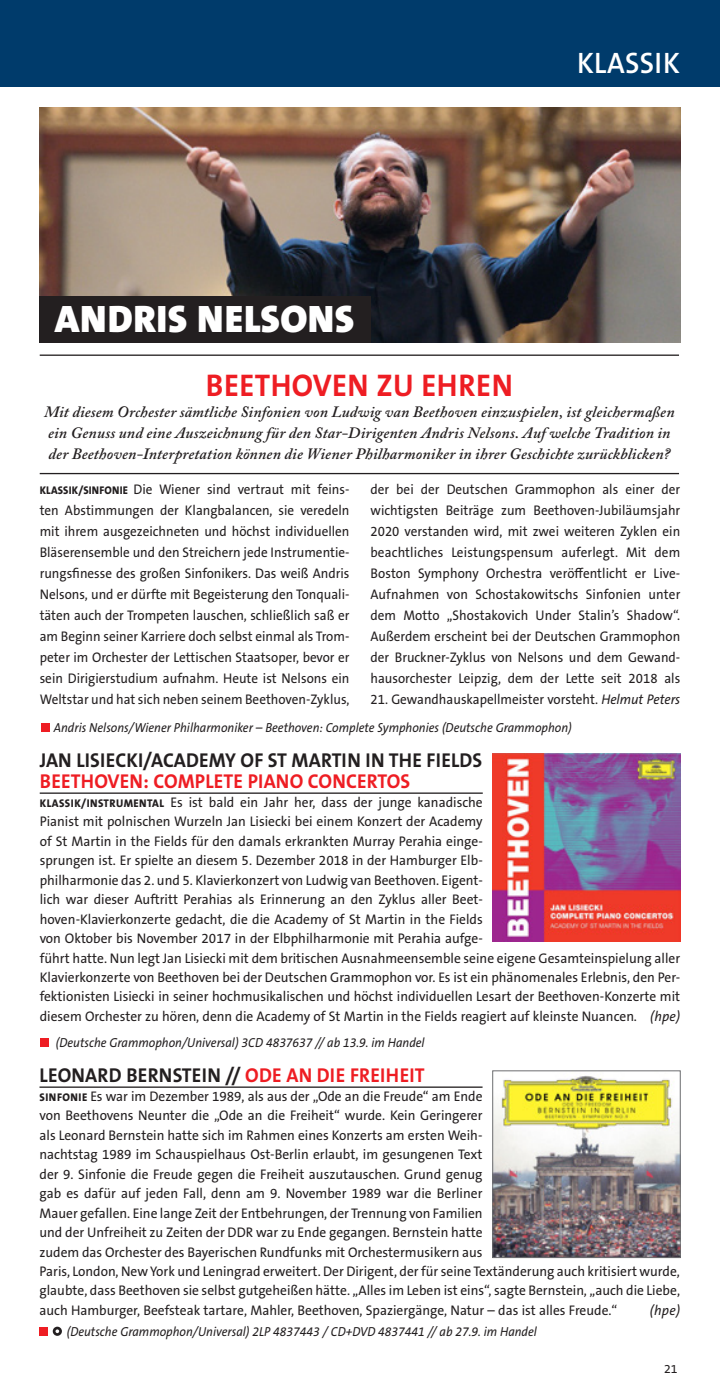
<style>
.page{position:relative;width:720px;height:1389px;background:#fff}
.page>*{position:absolute;margin:0;border:0;box-sizing:border-box;transform-origin:0 0}
.t1{font:900 38.5px "The Sans B Plus W9";letter-spacing:.015em;color:#fff}
.t2{font:700 31.5px "The Sans B Plus W7";letter-spacing:.015em;color:#ee1d23;scale:.96 1}
.t3{font:600 29.75px "The Sans B Plus W6";letter-spacing:.015em;color:#fff;scale:.96 1}
.t4{font:700 20.12px "The Sans B Plus W7";letter-spacing:.01em;color:#231f20;scale:.96 1}
.t5{font:700 20.12px "The Sans B Plus W7";letter-spacing:.01em;color:#ee1d23;scale:.96 1}
.t6{font:italic 600 15.75px/21px "Adobe Caslon Pro";letter-spacing:.01em;color:#231f20}
.t7{font:14px/19.4px "The Sans B Plus W5 Plain";color:#231f20;scale:.96 1}
.t8{font:14px/21px "The Sans B Plus W5 Plain";color:#231f20;text-align:justify;scale:.94 1}
.t9{font:italic 14px "The Sans B Plus W5 Plain";color:#231f20;scale:.96 1}
.t10{font:italic 13.12px "The Sans B Plus W5 Plain";color:#231f20;scale:.92 1}
.t11{font:12.25px "The Sans B Plus W5 Plain";color:#231f20}
.s1{font-family:"The Sans B Plus W8";font-weight:800;font-size:11.2px}
.s2{font-style:italic}
.s3{color:#ee1d23}
</style>
<div class="page">
<div style="left:0;top:0;width:719px;height:87px;background:#003b6b"></div>
<hr style="left:40px;top:792px;width:442px;height:2px;background:#231f20">
<div style="left:40px;top:1038px;width:9px;height:9px;background:#ee1d23"></div>
<img style="left:492px;top:753px;width:188px;height:188px">
<hr style="left:39px;top:1086px;width:443px;height:2px;background:#231f20">
<div style="left:39px;top:1327px;width:9px;height:9px;background:#ee1d23"></div>
<svg style="left:53px;top:1327px;width:9px;height:9px"></svg>
<img style="left:494px;top:1075px;width:184px;height:181px">
<div style="left:492px;top:1071px;width:188px;height:187px;border:1px solid #6c6d70"></div>
<img style="left:40px;top:108px;width:640px;height:235px">
<div style="left:41px;top:723px;width:8px;height:9px;background:#ee1d23"></div>
<div style="left:40px;top:297px;width:331px;height:46px;background:#231f20"></div>
<hr style="left:40px;top:355px;width:638px;height:1px;background:#231f20">
<hr style="left:40px;top:473px;width:638px;height:1px;background:#231f20">
<h1 class="t1" style="left:55px;top:295px;width:301px">ANDRIS NELSONS</h1>
<h3 class="t3" style="left:576px;top:44px;width:109px">KLASSIK</h3>
<h2 class="t2" style="left:206px;top:365px;width:321px">BEETHOVEN ZU EHREN</h2>
<p class="t6" style="left:44px;top:401px;width:632px">Mit diesem Orchester sämtliche Sinfonien von Ludwig van Beethoven einzuspielen, ist gleichermaßen ein Genuss und eine Auszeichnung für den Star-Dirigenten Andris Nelsons. Auf welche Tradition in der Beethoven-Interpretation können die Wiener Philharmoniker in ihrer Geschichte zurückblicken?</p>
<p class="t8" style="left:40px;top:478px;width:331px"><span class="s1">KLASSIK/SINFONIE</span> Die Wiener sind vertraut mit feins&shy;ten Abstimmungen der Klangbalancen, sie veredeln mit ihrem ausgezeichneten und höchst individuellen Bläserensemble und den Streichern jede Instrumentie&shy;rungsfinesse des großen Sinfonikers. Das weiß Andris Nelsons, und er dürfte mit Begeisterung den Tonquali&shy;täten auch der Trompeten lauschen, schließlich saß er am Beginn seiner Karriere doch selbst einmal als Trom&shy;peter im Orchester der Lettischen Staatsoper, bevor er sein Dirigierstudium aufnahm. Heute ist Nelsons ein Weltstar und hat sich neben seinem Beethoven-Zyklus,</p>
<p class="t8" style="left:370px;top:478px;width:331px">der bei der Deutschen Grammophon als einer der wichtigsten Beiträge zum Beethoven-Jubiläumsjahr 2020 verstanden wird, mit zwei weiteren Zyklen ein beachtliches Leistungspensum auferlegt. Mit dem Boston Symphony Orchestra veröffentlicht er Live-Aufnahmen von Schostakowitschs Sinfonien unter dem Motto „Shostakovich Under Stalin’s Shadow“.<br>Außerdem erscheint bei der Deutschen Grammophon der Bruckner-Zyklus von Nelsons und dem Gewand&shy;hausorchester Leipzig, dem der Lette seit 2018 als</p>
<p class="t8" style="left:370px;top:688px;width:331px">21. Gewandhauskapellmeister vorsteht. <span class="s2">Helmut Peters</span></p>
<p class="t10" style="left:54px;top:719px;width:564px">Andris Nelsons/Wiener Philharmoniker – Beethoven: Complete Symphonies (Deutsche Grammophon)</p>
<h3 class="t4" style="left:40px;top:747px;width:462px">JAN LISIECKI/ACADEMY OF ST MARTIN IN THE FIELDS</h3>
<h3 class="t5" style="left:40px;top:768px;width:387px">BEETHOVEN: COMPLETE PIANO CONCERTOS</h3>
<p class="t7" style="left:40px;top:793px;width:668px"><span class="s1">KLASSIK/INSTRUMENTAL</span> Es ist bald ein Jahr her, dass der junge kanadische<br>Pianist mit polnischen Wurzeln Jan Lisiecki bei einem Konzert der Academy<br>of St Martin in the Fields für den damals erkrankten Murray Perahia einge-<br>sprungen ist. Er spielte an diesem 5. Dezember 2018 in der Hamburger Elb-<br>philharmonie das 2. und 5. Klavierkonzert von Ludwig van Beethoven. Eigent-<br>lich war dieser Auftritt Perahias als Erinnerung an den Zyklus aller Beet-<br>hoven-Klavierkonzerte gedacht, die die Academy of St Martin in the Fields<br>von Oktober bis November 2017 in der Elbphilharmonie mit Perahia aufge-<br>führt hatte. Nun legt Jan Lisiecki mit dem britischen Ausnahmeensemble seine eigene Gesamteinspielung aller Klavierkonzerte von Beethoven bei der Deutschen Grammophon vor. Es ist ein phänomenales Erlebnis, den Per&shy;fektionisten Lisiecki in seiner hochmusikalischen und höchst individuellen Lesart der Beethoven-Konzerte mit diesem Orchester zu hören, denn die Academy of St Martin in the Fields reagiert auf kleinste Nuancen. <span class="s2">(hpe)</span></p>
<p class="t10" style="left:56px;top:1035px;width:402px">(Deutsche Grammophon/Universal) 3CD 4837637 // ab 13.9. im Handel</p>
<h3 class="t4" style="left:40px;top:1062px;width:402px">LEONARD BERNSTEIN // <span class="s3">ODE AN DIE FREIHEIT</span></h3>
<p class="t7" style="left:39px;top:1087px;width:668px"><span class="s1">SINFONIE</span> Es war im Dezember 1989, als aus der „Ode an die Freude“ am Ende<br>von Beethovens Neunter die „Ode an die Freiheit“ wurde. Kein Geringerer<br>als Leonard Bernstein hatte sich im Rahmen eines Konzerts am ersten Weih-<br>nachtstag 1989 im Schauspielhaus Ost-Berlin erlaubt, im gesungenen Text<br>der 9. Sinfonie die Freude gegen die Freiheit auszutauschen. Grund genug<br>gab es dafür auf jeden Fall, denn am 9. November 1989 war die Berliner<br>Mauer gefallen. Eine lange Zeit der Entbehrungen, der Trennung von Familien<br>und der Unfreiheit zu Zeiten der DDR war zu Ende gegangen. Bernstein hatte<br>zudem das Orchester des Bayerischen Rundfunks mit Orchestermusikern aus<br>Paris, London, New York und Leningrad erweitert. Der Dirigent, der für seine Textänderung auch kritisiert wurde, glaubte, dass Beethoven sie selbst gutgeheißen hätte. „Alles im Leben ist eins“, sagte Bernstein, „auch die Liebe, auch Hamburger, Beefsteak tartare, Mahler, Beethoven, Spaziergänge, Natur – das ist alles Freude.“</p>
<p class="t9" style="left:649px;top:1302px;width:33px">(hpe)</p>
<p class="t10" style="left:67px;top:1323px;width:512px">(Deutsche Grammophon/Universal) 2LP 4837443 / CD+DVD 4837441 // ab 27.9. im Handel</p>
<p class="t11" style="left:663px;top:1361px;width:15px">21</p>
</div>
